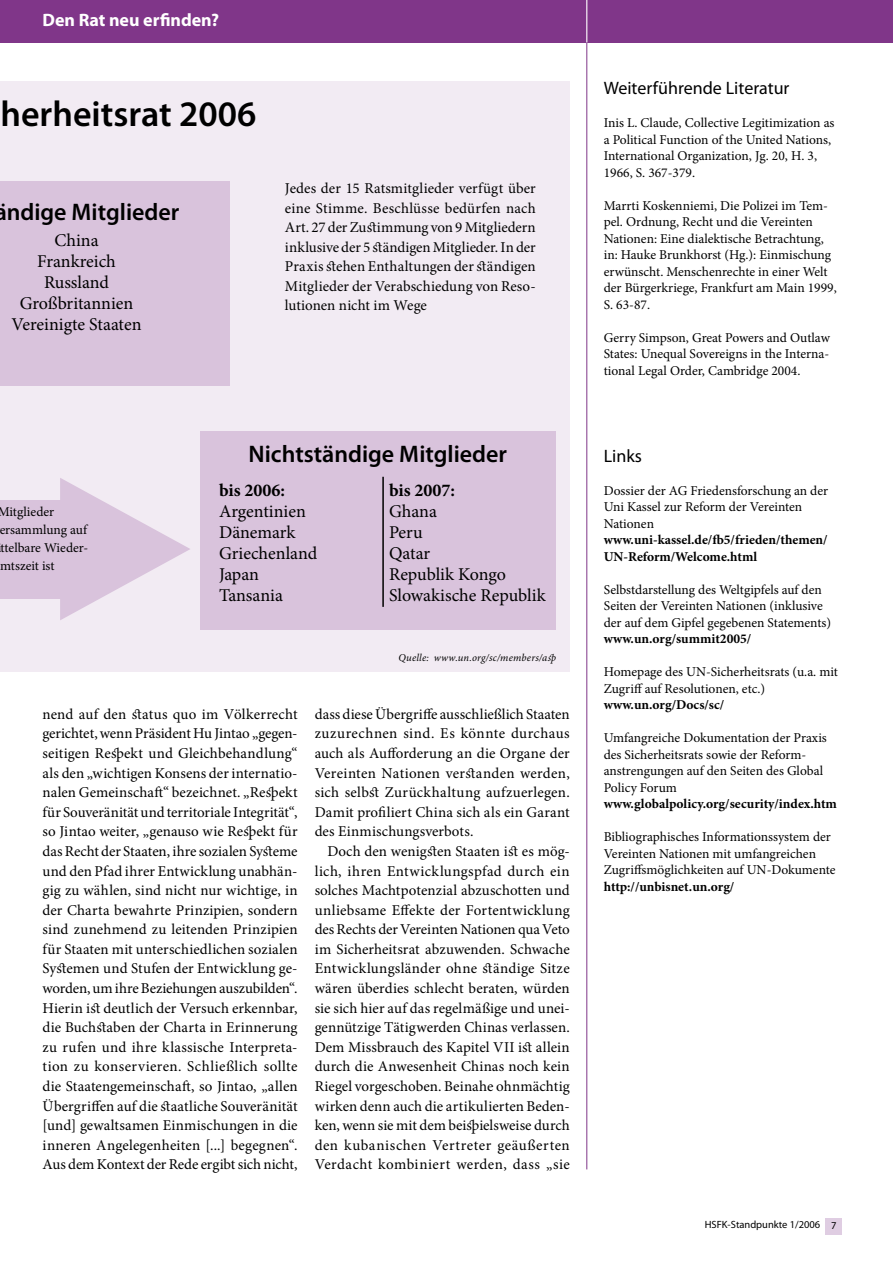
<style>
.page{position:relative;width:893px;height:1263px;background:#fff}
.page>*{position:absolute;margin:0;border:0;box-sizing:border-box;transform-origin:0 0}
.t1{font:600 36px "Myriad Pro";color:#000}
.t2{font:600 24px "Myriad Pro";color:#000}
.t3{font:18px/21px "Minion Pro";letter-spacing:-.005em;color:#000}
.t4{font:18px "Myriad Pro";color:#000}
.t5{font:700 18px "Myriad Pro";color:#fff}
.t6{font:700 18px "Minion Pro";color:#000}
.t7{font:15px/19.6px "Minion Pro";letter-spacing:.01em;color:#000;text-align:justify}
.t8{font:13.5px/16.5px "Minion Pro";color:#000}
.t9{font:700 13.5px/16.5px "Minion Pro";color:#000}
.t10{font:italic 10.5px "Minion Pro";letter-spacing:.02em;color:#000}
.t11{font:10.5px "Myriad";color:#000}
</style>
<div class="page">
<div style="left:825px;top:1218px;width:17px;height:16px;background:#dfcde2"></div>
<div style="left:0;top:0;width:893px;height:43px;background:#803689"></div>
<hr style="left:586px;top:43px;width:1px;height:1126px;background:#803689">
<hr style="left:586px;top:0;width:1px;height:42px;background:#fff">
<div style="left:0;top:82px;width:569px;height:590px;background:#f2ebf3"></div>
<div style="left:200px;top:431px;width:355px;height:199px;background:#d9c3dc"></div>
<hr style="left:382px;top:477px;width:2px;height:130px;background:#000">
<div style="left:0;top:182px;width:230px;height:204px;background:#d9c3dc"></div>
<div style="left:0;top:500px;width:62px;height:98px;background:#d9c3dc"></div>
<svg style="left:60px;top:478px;width:130px;height:142px"></svg>
<p class="t5" style="left:43px;top:8px;width:178px">Den Rat neu erfinden?</p>
<h1 class="t1" style="left:0;top:91px;width:257px">herheitsrat 2006</h1>
<h2 class="t2" style="left:-6px;top:197px;width:186px">ändige Mitglieder</h2>
<p class="t3" style="left:12px;top:230px;width:131px;text-align:center">China<br>Frankreich<br>Russland<br>Großbritannien<br>Vereinigte Staaten</p>
<p class="t7" style="left:285px;top:179px;width:252px">Jedes der 15 Ratsmitglieder verfügt über eine Stimme. Beschlüsse bedürfen nach Art. 27 der Zustimmung von 9 Mitgliedern inklusive der 5 ständigen Mitglieder. In der Praxis stehen Enthaltungen der ständigen Mitglieder der Verabschiedung von Reso&shy;lutionen nicht im Wege</p>
<p class="t8" style="left:-2px;top:503px;width:92px;line-height:18px">Mitglieder ersammlung auf ttelbare Wieder&shy;mtszeit ist</p>
<h2 class="t2" style="left:248px;top:439px;width:260px">Nichtständige Mitglieder</h2>
<p class="t6" style="left:219px;top:477px;width:68px">bis 2006:</p>
<p class="t3" style="left:219px;top:501px;width:100px">Argentinien<br>Dänemark<br>Griechenland<br>Japan<br>Tansania</p>
<p class="t6" style="left:389px;top:477px;width:68px">bis 2007:</p>
<p class="t3" style="left:389px;top:501px;width:158px">Ghana<br>Peru<br>Qatar<br>Republik Kongo<br>Slowakische Republik</p>
<p class="t10" style="left:398px;top:651px;width:159px">Quelle: www.un.org/sc/members/asp</p>
<p class="t7" style="left:43px;top:704px;width:257px">nend auf den status quo im Völkerrecht gerichtet, wenn Präsident Hu Jintao „gegen&shy;seitigen Respekt und Gleichbehand-lung“ als den „wichtigen Konsens der internatio&shy;nalen Ge-mein--schaft“ bezeichnet. „Respekt für Souveränität und territoriale Integrität“, so Jintao weiter, „genauso wie Respekt für das Recht der Staaten, ihre sozialen Systeme und den Pfad ihrer Entwicklung unabhän&shy;gig zu wählen, sind nicht nur wichtige, in der Charta bewahrte Prinzipien, sondern sind zunehmend zu leitenden Prinzipien für Staaten mit unterschiedlichen sozialen Systemen und Stufen der Entwicklung ge&shy;worden, um ihre Beziehungen auszubilden“.<br>Hierin ist deutlich der Versuch erkennbar, die Buchstaben der Charta in Erinnerung zu rufen und ihre klassische Interpreta&shy;tion zu konservieren. Schließlich sollte die Staatengemeinschaft, so Jintao, „allen Übergriffen auf die staatliche Souveränität [und] gewaltsamen Einmischungen in die inneren Angelegenheiten [...] begegnen“.<br>Aus dem Kontext der Rede ergibt sich nicht,</p>
<p class="t7" style="left:315px;top:704px;width:257px">dass diese Übergriffe ausschließlich Staaten zuzurechnen sind. Es könnte durchaus auch als Aufforderung an die Organe der Vereinten Nationen verstanden werden, sich selbst Zurückhaltung aufzuerlegen.<br>Damit profiliert China sich als ein Garant des Einmischungsverbots.</p>
<p class="t7" style="left:315px;top:841px;width:257px;text-indent:13px">Doch den wenigsten Staaten ist es mög&shy;lich, ihren Entwicklungspfad durch ein solches Machtpotenzial abzuschotten und unliebsame Effekte der Fortentwicklung des Rechts der Vereinten Nationen qua Veto im Sicherheitsrat abzuwenden. Schwache Entwicklungsländer ohne ständige Sitze wären überdies schlecht beraten, würden sie sich hier auf das regelmäßige und unei&shy;gennützige Tätigwerden Chinas verlassen.<br>Dem Missbrauch des Kapitel VII ist allein durch die Anwesenheit Chinas noch kein Riegel vorgeschoben. Beinahe ohnmächtig wirken denn auch die artikulierten Beden&shy;ken, wenn sie mit dem beispielsweise durch den kubanischen Vertreter geäußerten Verdacht kombiniert werden, dass „sie</p>
<p class="t4" style="left:604px;top:77px;width:187px">Weiterführende Literatur</p>
<p class="t8" style="left:604px;top:114px;width:232px">Inis L. Claude, Collective Legitimization as a Political Function of the United Nations, International Organization, Jg. 20, H. 3, 1966, S. 367-379.</p>
<p class="t8" style="left:604px;top:197px;width:235px">Marrti Koskenniemi, Die Polizei im Tem&shy;pel. Ordnung, Recht und die Vereinten Nationen: Eine dialektische Betrachtung, in: Hauke Brunkhorst (Hg.): Einmischung erwünscht. Menschenrechte in einer Welt der Bürgerkriege, Frankfurt am Main 1999, S. 63-87.</p>
<p class="t8" style="left:604px;top:329px;width:228px;text-align:justify">Gerry Simpson, Great Powers and Outlaw States: Unequal Sovereigns in the Interna&shy;tional Legal Order, Cambridge 2004.</p>
<p class="t4" style="left:604px;top:445px;width:40px">Links</p>
<p class="t8" style="left:604px;top:482px;width:226px">Dossier der AG Friedensforschung an der<br>Uni Kassel zur Reform der Vereinten<br>Nationen</p>
<p class="t9" style="left:604px;top:531px;width:225px">www.uni-kassel.de/fb5/frieden/themen/<br>UN-Reform/Welcome.html</p>
<p class="t8" style="left:604px;top:581px;width:229px">Selbstdarstellung des Weltgipfels auf den<br>Seiten der Vereinten Nationen (inklusive der auf dem Gipfel gegebenen Statements)</p>
<p class="t9" style="left:604px;top:630px;width:149px">www.un.org/summit2005/</p>
<p class="t8" style="left:604px;top:663px;width:236px">Homepage des UN-Sicherheitsrats (u.a. mit<br>Zugriff auf Resolutionen, etc.)</p>
<p class="t9" style="left:604px;top:696px;width:122px">www.un.org/Docs/sc/</p>
<p class="t8" style="left:604px;top:729px;width:225px">Umfangreiche Dokumentation der Praxis des Sicherheitsrats sowie der Reform&shy;anstrengungen auf den Seiten des Global Policy Forum</p>
<p class="t9" style="left:604px;top:795px;width:235px">www.globalpolicy.org/security/index.htm</p>
<p class="t8" style="left:604px;top:828px;width:233px">Bibliographisches Informationssystem der<br>Vereinten Nationen mit umfangreichen<br>Zugriffsmöglichkeiten auf UN-Dokumente</p>
<p class="t9" style="left:604px;top:878px;width:132px">http://unbisnet.un.org/</p>
<p class="t11" style="left:705px;top:1219px;width:117px">HSFK-Standpunkte 1/2006</p>
</div>
